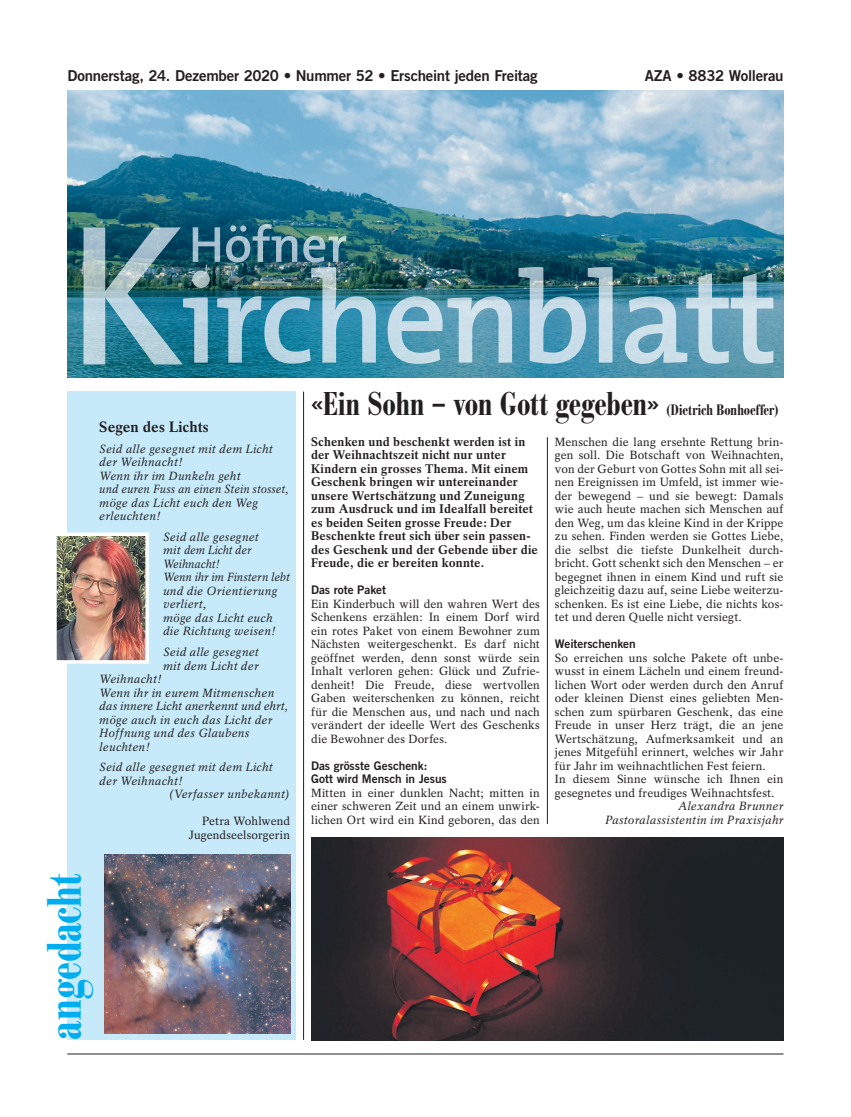
<style>
.page{position:relative;width:851px;height:1117px;background:#fff}
.page>*{position:absolute;margin:0;border:0;box-sizing:border-box;transform-origin:0 0}
.t1{font:500 condensed 47.5px "Bodoni BE";letter-spacing:-.005em;color:#00aeef}
.t2{font:500 condensed 32.5px "Bodoni BE";color:#231f20}
.t3{font:15px "Trade Gothic Bold Two";letter-spacing:-.01em;color:#231f20}
.t4{font:700 15px "Rotation";letter-spacing:.005em;color:#231f20}
.t5{font:700 12.5px/13.5px "Rotation";letter-spacing:.015em;color:#231f20}
.t6{font:11.88px/13.5px "Rotation";letter-spacing:.01em;color:#231f20;text-align:justify}
.t7{font:italic 11.88px/13.5px "Rotation";letter-spacing:.02em;color:#231f20}
.t8{font:11.88px/13.5px "Trade Gothic Bold Two";letter-spacing:-.005em;color:#231f20}
.s1{font-size:15px}
</style>
<div class="page">
<div style="left:67px;top:391px;width:229px;height:648px;background:#c6eafa"></div>
<img style="left:57px;top:536px;width:88px;height:123px">
<div style="left:53px;top:532px;width:96px;height:131px;border:3px solid #fff"></div>
<hr style="left:67px;top:1053px;width:716px;height:1px;background:#231f20">
<hr style="left:303px;top:391px;width:1px;height:648px;background:#231f20">
<img style="left:68px;top:90px;width:715px;height:287px">
<img style="left:83px;top:227px;width:100px;height:137px">
<img style="left:183px;top:267px;width:590px;height:97px">
<img style="left:193px;top:224px;width:153px;height:38px">
<hr style="left:547px;top:437px;width:1px;height:386px;background:#231f20">
<img style="left:311px;top:837px;width:472px;height:202px">
<img style="left:105px;top:854px;width:185px;height:179px">
<p class="t3" style="left:67px;top:66px;width:472px">Donnerstag, 24. Dezember 2020 • Nummer 52 • Erscheint jeden Freitag</p>
<p class="t3" style="left:644px;top:66px;width:140px">AZA • 8832 Wollerau</p>
<p class="t4" style="left:99px;top:418px;width:111px">Segen des Lichts</p>
<p class="t7" style="left:99px;top:442px;width:191px">Seid alle gesegnet mit dem Licht der Weihnacht!<br>Wenn ihr im Dunkeln geht<br>und euren Fuss an einen Stein stosset, möge das Licht euch den Weg erleuchten!</p>
<p class="t7" style="left:163px;top:530px;width:128px">Seid alle gesegnet<br>mit dem Licht der<br>Weihnacht!<br>Wenn ihr im Finstern lebt und die Orientierung verliert,<br>möge das Licht euch die Richtung weisen!</p>
<p class="t7" style="left:163px;top:645px;width:97px">Seid alle gesegnet mit dem Licht der</p>
<p class="t7" style="left:99px;top:672px;width:190px">Weihnacht!<br>Wenn ihr in eurem Mitmenschen das innere Licht anerkennt und ehrt, möge auch in euch das Licht der<br>Hoffnung und des Glaubens leuchten!</p>
<p class="t7" style="left:99px;top:760px;width:175px">Seid alle gesegnet mit dem Licht</p>
<p class="t7" style="left:99px;top:774px;width:85px">der Weihnacht!</p>
<p class="t7" style="left:169px;top:787px;width:123px">(Verfasser unbekannt)</p>
<p class="t6" style="left:189px;top:814px;width:103px;text-align:right">Petra Wohlwend<br>Jugendseelsorgerin</p>
<h1 class="t1" style="left:38px;top:1039px;width:167px;rotate:-90deg">angedacht</h1>
<h2 class="t2" style="left:311px;top:386px;width:468px">«Ein Sohn – von Gott gegeben» <span class="s1">(Dietrich Bonhoeffer)</span></h2>
<p class="t5" style="left:311px;top:434px;width:228px">Schenken und beschenkt werden ist in der Weihnachtszeit nicht nur unter Kindern ein grosses Thema. Mit einem Geschenk bringen wir untereinander unsere Wertschätzung und Zuneigung zum Ausdruck und im Idealfall bereitet es beiden Seiten grosse Freude: Der Beschenkte freut sich über sein passen&shy;des Geschenk und der Gebende über die Freude, die er bereiten konnte.</p>
<p class="t8" style="left:311px;top:583px;width:76px">Das rote Paket</p>
<p class="t6" style="left:311px;top:597px;width:230px">Ein Kinderbuch will den wahren Wert des Schenkens erzählen: In einem Dorf wird ein rotes Paket von einem Bewohner zum Nächsten weitergeschenkt. Es darf nicht geöffnet werden, denn sonst würde sein Inhalt verloren gehen: Glück und Zufrie&shy;denheit! Die Freude, diese wertvollen Gaben weiterschenken zu können, reicht für die Menschen aus, und nach und nach verändert der ideelle Wert des Geschenks die Bewohner des Dorfes.</p>
<p class="t8" style="left:311px;top:758px;width:137px">Das grösste Geschenk:<br>Gott wird Mensch in Jesus</p>
<p class="t6" style="left:311px;top:786px;width:230px">Mitten in einer dunklen Nacht; mitten in einer schweren Zeit und an einem unwirk&shy;lichen Ort wird ein Kind geboren, das den</p>
<p class="t6" style="left:554px;top:435px;width:230px">Menschen die lang ersehnte Rettung brin&shy;gen soll. Die Botschaft von Weihnachten, von der Geburt von Gottes Sohn mit all sei&shy;nen Ereignissen im Umfeld, ist immer wie&shy;der bewegend – und sie bewegt: Damals wie auch heute machen sich Menschen auf den Weg, um das kleine Kind in der Krippe zu sehen. Finden werden sie Gottes Liebe, die selbst die tiefste Dunkelheit durch&shy;bricht. Gott schenkt sich den Menschen – er begegnet ihnen in einem Kind und ruft sie gleichzeitig dazu auf, seine Liebe weiterzu&shy;schenken. Es ist eine Liebe, die nichts kos&shy;tet und deren Quelle nicht versiegt.</p>
<p class="t8" style="left:554px;top:637px;width:82px">Weiterschenken</p>
<p class="t6" style="left:554px;top:651px;width:230px;text-align:left">So erreichen uns solche Pakete oft unbe&shy;wusst in einem Lächeln und einem freund&shy;lichen Wort oder werden durch den Anruf oder kleinen Dienst eines geliebten Men&shy;schen zum spürbaren Geschenk, das eine Freude in unser Herz trägt, die an jene Wertschätzung, Aufmerksamkeit und an jenes Mitgefühl erinnert, welches wir Jahr für Jahr im weihnachtlichen Fest feiern.<br>In diesem Sinne wünsche ich Ihnen ein gesegnetes und freudiges Weihnachtsfest.</p>
<p class="t7" style="left:605px;top:799px;width:180px;text-align:right">Alexandra Brunner<br>Pastoralassistentin im Praxisjahr</p>
</div>
